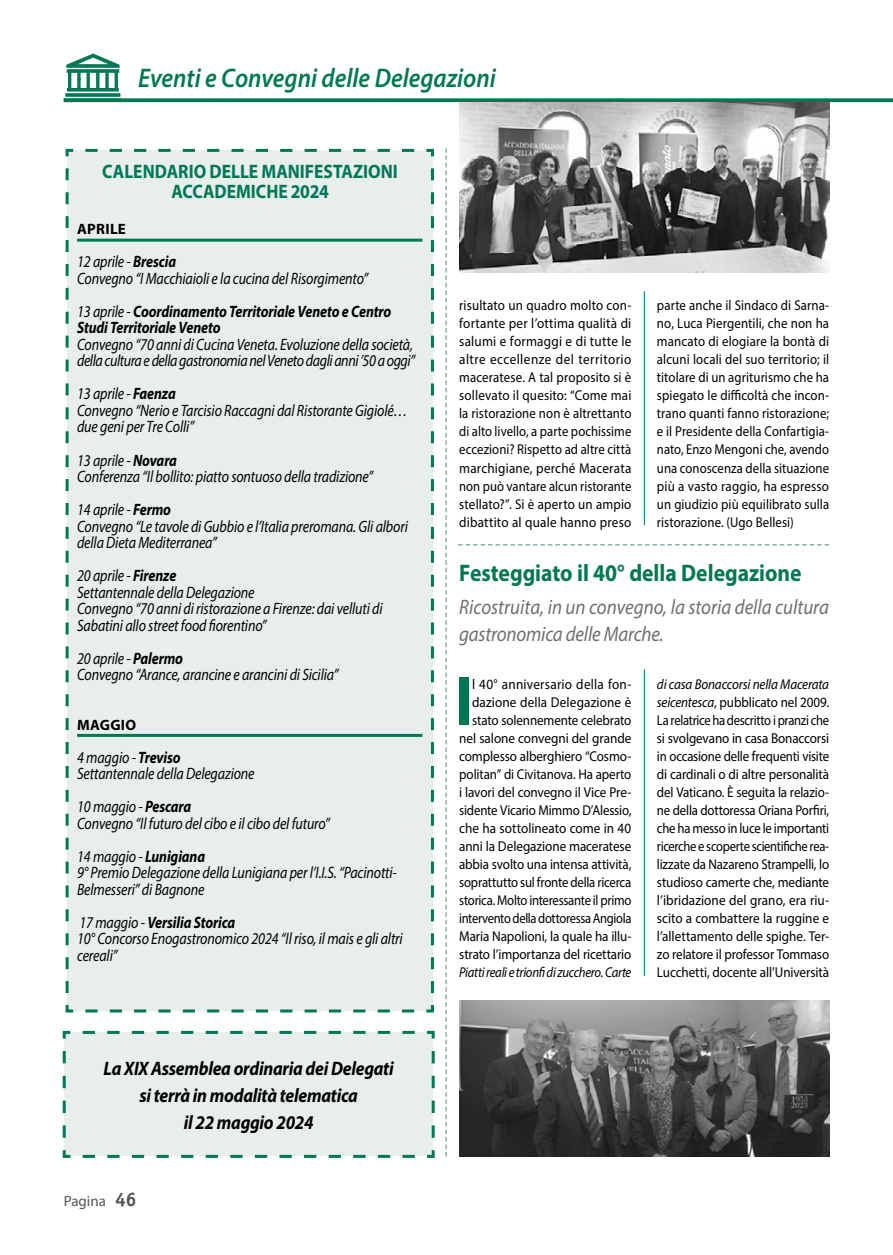
<style>
.page{position:relative;width:893px;height:1255px;background:#fff}
.page>*{position:absolute;margin:0;border:0;box-sizing:border-box;transform-origin:0 0}
.t1{font:700 70.8px "Myriad Pro";color:#007853;scale:.91 1}
.t2{font:italic 600 27px "Myriad Pro";color:#007853;scale:.9 1}
.t3{font:700 24px "Myriad Pro";color:#007853;scale:.9 1}
.t4{font:italic 21px/27px "Myriad Pro";color:#706f6f;scale:.9 1}
.t5{font:italic 700 19.5px/27px "Myriad Pro";letter-spacing:-.015em;color:#000;text-align:center;scale:.9 1}
.t6{font:700 19.5px/19.5px "Myriad Pro";color:#007853;text-align:center;scale:.9 1}
.t7{font:italic 16.5px/16.5px "Myriad Pro";letter-spacing:-.01em;color:#000;scale:.85 1}
.t8{font:italic 16.5px/16.5px "Myriad Pro";letter-spacing:-.03em;color:#000;scale:.85 1}
.t9{font:italic 700 16.5px/16.5px "Myriad Pro";letter-spacing:-.01em;color:#000;scale:.85 1}
.t10{font:700 15px "Myriad Pro";letter-spacing:.02em;color:#000}
.t11{font:15px "Myriad Pro";color:#575756}
.t12{font:14.25px/18px "Myriad Pro";letter-spacing:-.01em;color:#000;text-align:justify;scale:.92 1}
.t13{font:14.25px/18px "Myriad Pro";letter-spacing:-.01em;color:#000;text-align:right;scale:.93 1}
.t14{font:14.25px/18px "Myriad Pro";letter-spacing:-.01em;color:#000;text-align:justify;scale:.9 1}
.t15{font:italic 14.25px "Myriad Pro";letter-spacing:-.025em;color:#000;scale:.89 1}
.s1{font-weight:700}
.s2{font-weight:400}
.s3{font-family:"Officina Sans ITC Std";font-weight:700;font-size:19.5px}
.s4{font-style:italic}
</style>
<div class="page">
<div style="left:65px;top:148px;width:369px;height:865px;background:#e8eeed"></div>
<svg style="left:66px;top:54px;width:54px;height:38px"></svg>
<svg style="left:65px;top:93px;width:55px;height:4px"></svg>
<svg style="left:64px;top:98px;width:829px;height:4px;background:#158361"></svg>
<div style="left:62px;top:1030px;width:373px;height:128px;background:#e8eeed"></div>
<svg style="left:445px;top:148px;width:2px;height:1008px"></svg>
<hr style="left:644px;top:291px;width:1px;height:234px;background:#007853">
<hr style="left:644px;top:669px;width:1px;height:306px;background:#007853">
<img style="left:459px;top:102px;width:370px;height:170px">
<img style="left:459px;top:1000px;width:370px;height:156px">
<svg style="left:458px;top:544px;width:371px;height:1px"></svg>
<h2 class="t2" style="left:138px;top:61px;width:399px">Eventi e Convegni delle Delegazioni</h2>
<h3 class="t6" style="left:102px;top:161px;width:330px">CALENDARIO DELLE MANIFESTAZIONI<br>ACCADEMICHE 2024</h3>
<p class="t10" style="left:77px;top:219px;width:50px">APRILE</p>
<p class="t7" style="left:77px;top:253px;width:344px">12 aprile - <span class="s1">Brescia<br></span>Convegno “I Macchiaioli e la cucina del Risorgimento”</p>
<p class="t9" style="left:77px;top:302px;width:371px"><span class="s2">13 aprile -</span> Coordinamento Territoriale Veneto e Centro<br>Studi Territoriale Veneto</p>
<p class="t8" style="left:77px;top:336px;width:399px">Convegno “70 anni di Cucina Veneta. Evoluzione della società, della cultura e della gastronomia nel Veneto dagli anni ’50 a oggi”</p>
<p class="t7" style="left:77px;top:385px;width:390px">13 aprile - <span class="s1">Faenza<br></span>Convegno “Nerio e Tarcisio Raccagni dal Ristorante Gigiolé… due geni per Tre Colli”</p>
<p class="t7" style="left:77px;top:451px;width:350px">13 aprile - <span class="s1">Novara<br></span>Conferenza “Il bollito: piatto sontuoso della tradizione”</p>
<p class="t7" style="left:77px;top:501px;width:391px">14 aprile - <span class="s1">Fermo<br></span>Convegno “Le tavole di Gubbio e l’Italia preromana. Gli albori della Dieta Mediterranea”</p>
<p class="t7" style="left:77px;top:567px;width:361px">20 aprile - <span class="s1">Firenze<br></span>Settantennale della Delegazione<br>Convegno “70 anni di ristorazione a Firenze: dai velluti di Sabatini allo street food fiorentino”</p>
<p class="t7" style="left:77px;top:649px;width:309px">20 aprile - <span class="s1">Palermo<br></span>Convegno “Arance, arancine e arancini di Sicilia”</p>
<p class="t10" style="left:77px;top:714px;width:61px">MAGGIO</p>
<p class="t7" style="left:77px;top:748px;width:210px">4 maggio - <span class="s1">Treviso<br></span>Settantennale della Delegazione</p>
<p class="t7" style="left:77px;top:798px;width:299px">10 maggio - <span class="s1">Pescara<br></span>Convegno “Il futuro del cibo e il cibo del futuro”</p>
<p class="t7" style="left:77px;top:847px;width:378px">14 maggio - <span class="s1">Lunigiana<br></span>9° Premio Delegazione della Lunigiana per l’I.I.S. “Pacinotti-<br>Belmesseri” di Bagnone</p>
<p class="t7" style="left:77px;top:913px;width:385px">17 maggio - <span class="s1">Versilia Storica<br></span>10° Concorso Enogastronomico 2024 “Il riso, il mais e gli altri cereali”</p>
<h3 class="t5" style="left:104px;top:1053px;width:324px">La XIX Assemblea ordinaria dei Delegati si terrà in modalità telematica<br>il 22 maggio 2024</h3>
<p class="t11" style="left:64px;top:1191px;width:74px">Pagina <span class="s3">46</span></p>
<p class="t12" style="left:459px;top:296px;width:189px">risultato un quadro molto con&shy;fortante per l’ottima qualità di salumi e formaggi e di tutte le altre eccellenze del territorio maceratese. A tal proposito si è sollevato il quesito: “Come mai la ristorazione non è altrettanto di alto livello, a parte pochissime eccezioni? Rispetto ad altre città marchigiane, perché Macerata non può vantare alcun ristorante stellato?”. Si è aperto un ampio dibattito al quale hanno preso</p>
<p class="t14" style="left:657px;top:296px;width:193px">parte anche il Sindaco di Sarna&shy;no, Luca Piergentili, che non ha mancato di elogiare la bontà di alcuni locali del suo territorio; il titolare di un agriturismo che ha spiegato le difficoltà che incon&shy;trano quanti fanno ristorazione; e il Presidente della Confartigia&shy;nato, Enzo Mengoni che, avendo una conoscenza della situazione più a vasto raggio, ha espresso un giudizio più equilibrato sulla ristorazione. (Ugo Bellesi)</p>
<h3 class="t3" style="left:459px;top:557px;width:382px">Festeggiato il 40° della Delegazione</h3>
<h3 class="t4" style="left:459px;top:592px;width:412px">Ricostruita, in un convegno, la storia della cultura gastronomica delle Marche.</h3>
<h1 class="t1" style="left:455px;top:654px;width:22px">I</h1>
<p class="t13" style="left:459px;top:674px;width:187px">l 40° anniversario della fon&shy;dazione della Delegazione è stato solennemente celebrato nel salone convegni del grande complesso alberghiero “Cosmo&shy;politan” di Civitanova. Ha aperto i lavori del convegno il Vice Pre&shy;sidente Vicario Mimmo D’Alessio, che ha sottolineato come in 40 anni la Delegazione maceratese abbia svolto una intensa attività, soprattutto sul fronte della ricerca storica. Molto interessante il primo intervento della dottoressa Angiola Maria Napolioni, la quale ha illu&shy;strato l’importanza del ricettario</p>
<p class="t15" style="left:459px;top:963px;width:195px">Piatti reali e trionfi di zucchero. Carte</p>
<p class="t12" style="left:657px;top:674px;width:189px"><span class="s4">di casa Bonaccorsi nella Macerata seicentesca</span>, pubblicato nel 2009.<br>La relatrice ha descritto i pranzi che si svolgevano in casa Bonaccorsi in occasione delle frequenti visite di cardinali o di altre personalità del Vaticano. È seguita la relazio&shy;ne della dottoressa Oriana Porfiri, che ha messo in luce le importanti ricerche e scoperte scientifiche rea&shy;lizzate da Nazareno Strampelli, lo studioso camerte che, mediante l’ibridazione del grano, era riu&shy;scito a combattere la ruggine e l’allettamento delle spighe. Ter&shy;zo relatore il professor Tommaso Lucchetti, docente all’Università</p>
</div>
